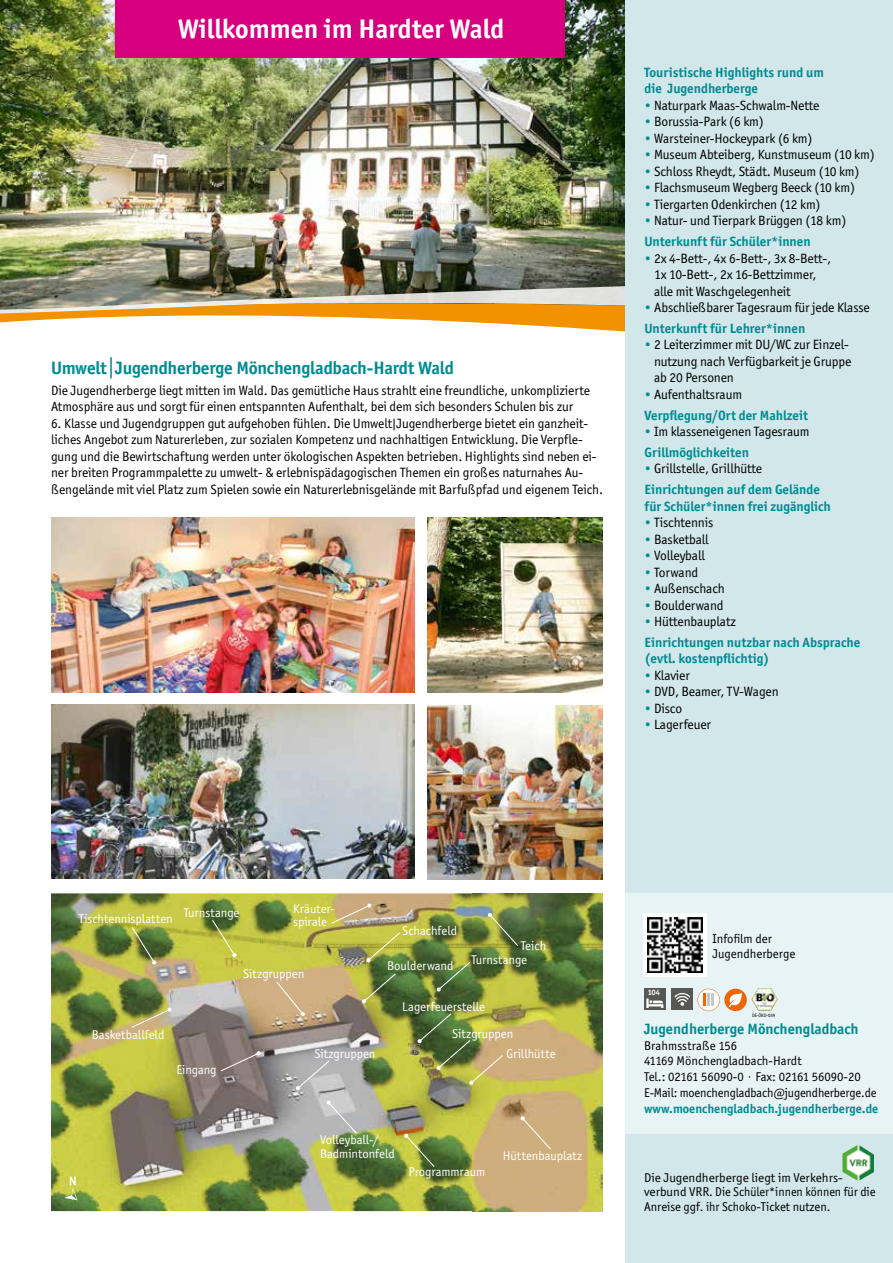
<style>
.page{position:relative;width:893px;height:1263px;background:#fff}
.page>*{position:absolute;margin:0;border:0;box-sizing:border-box;transform-origin:0 0}
.t1{font:700 27px "Officina Sans ITC Std";color:#fff}
.t2{font:700 18px "Officina Sans ITC Std";letter-spacing:-.015em;color:#008b92}
.t3{font:700 15px "Officina Sans ITC Std";color:#008b92}
.t4{font:13.5px/16.5px "Officina Sans ITC Std";letter-spacing:-.005em;color:#000}
.t5{font:700 13.5px/20.7px "Officina Sans ITC Std";color:#008b92}
.t6{font:13.05px/13px "Officina Sans EF";color:#fff}
.t7{font:12.75px/15.8px "Officina Sans ITC Std";color:#000}
.t8{font:700 12.75px "Officina Sans ITC Std";color:#008b92}
.t9{font:700 7.95px "Officina Sans ITC Std";color:#fff}
.t10{font:4.95px "Officina Sans ITC Std";letter-spacing:-.01em;color:#000}
.s1{color:#008b92}
.s2{font-weight:700;color:#008b92}
.s3{font-weight:400}
.s4{font-weight:400;color:#000}
</style>
<div class="page">
<img style="left:0;top:0;width:625px;height:255px">
<img style="left:0;top:255px;width:625px;height:40px">
<svg style="left:0;top:295px;width:625px;height:37px"></svg>
<div style="left:625px;top:0;width:268px;height:1263px;background:#d1e7ea"></div>
<div style="left:625px;top:893px;width:268px;height:241px;background:#e8f3f5"></div>
<img style="left:51px;top:893px;width:551px;height:318px">
<svg style="left:211px;top:918px;width:26px;height:39px"></svg>
<svg style="left:131px;top:1007px;width:41px;height:22px"></svg>
<svg style="left:131px;top:926px;width:25px;height:39px"></svg>
<svg style="left:220px;top:1051px;width:41px;height:21px"></svg>
<svg style="left:326px;top:1100px;width:32px;height:35px"></svg>
<svg style="left:296px;top:1059px;width:35px;height:31px"></svg>
<svg style="left:275px;top:980px;width:30px;height:36px"></svg>
<svg style="left:64px;top:1177px;width:14px;height:23px"></svg>
<img style="left:409px;top:1012px;width:95px;height:73px">
<svg style="left:362px;top:972px;width:35px;height:31px"></svg>
<svg style="left:436px;top:961px;width:35px;height:31px"></svg>
<svg style="left:520px;top:1116px;width:32px;height:35px"></svg>
<svg style="left:404px;top:1133px;width:31px;height:35px"></svg>
<svg style="left:488px;top:912px;width:31px;height:35px"></svg>
<svg style="left:366px;top:931px;width:35px;height:31px"></svg>
<svg style="left:330px;top:903px;width:41px;height:21px"></svg>
<div style="left:115px;top:0;width:449px;height:57px;background:#d7007e"></div>
<img style="left:427px;top:705px;width:175px;height:175px">
<img style="left:51px;top:704px;width:363px;height:175px">
<img style="left:51px;top:518px;width:363px;height:174px">
<img style="left:427px;top:518px;width:175px;height:174px">
<div style="left:643px;top:913px;width:64px;height:64px;background:#fff"></div>
<img style="left:647px;top:917px;width:56px;height:55px">
<div style="left:672px;top:989px;width:21px;height:21px;background:#575756"></div>
<svg style="left:674px;top:993px;width:16px;height:13px"></svg>
<div style="left:644px;top:989px;width:22px;height:21px;background:#575756"></div>
<svg style="left:646px;top:998px;width:17px;height:10px"></svg>
<hr style="left:110px;top:357px;width:2px;height:21px;background:#008b92">
<svg style="left:697px;top:989px;width:23px;height:22px"></svg>
<div style="left:724px;top:989px;width:23px;height:22px;background:#ec6608;border-radius:50%"></div>
<svg style="left:729px;top:993px;width:13px;height:14px"></svg>
<img style="left:842px;top:1145px;width:32px;height:36px">
<img style="left:751px;top:988px;width:27px;height:23px">
<h1 class="t1" style="left:178px;top:13px;width:328px">Willkommen im Hardter Wald</h1>
<h2 class="t2" style="left:51px;top:357px;width:405px">Umwelt Jugendherberge Mönchengladbach-Hardt Wald</h2>
<p class="t4" style="left:51px;top:382px;width:540px">Die Jugendherberge liegt mitten im Wald. Das gemütliche Haus strahlt eine freundliche, unkomplizierte<br>Atmosphäre aus und sorgt für einen entspannten Aufenthalt, bei dem sich besonders Schulen bis zur</p>
<p class="t4" style="left:51px;top:415px;width:553px">6. Klasse und Jugendgruppen gut aufgehoben fühlen. Die Umwelt|Jugendherberge bietet ein ganzheit&shy;liches Angebot zum Naturerleben, zur sozialen Kompetenz und nachhaltigen Entwicklung. Die Verpfle&shy;gung und die Bewirtschaftung werden unter ökologischen Aspekten betrieben. Highlights sind neben ei&shy;ner breiten Programmpalette zu umwelt- &amp; erlebnispädagogischen Themen ein großes naturnahes Au&shy;ßengelände mit viel Platz zum Spielen sowie ein Naturerlebnisgelände mit Barfußpfad und eigenem Teich.</p>
<p class="t5" style="left:645px;top:64px;width:181px;line-height:16.5px">Touristische Highlights rund um die Jugendherberge</p>
<p class="t4" style="left:645px;top:97px;width:176px"><span class="s1">•</span> Naturpark Maas-Schwalm-Nette</p>
<p class="t4" style="left:645px;top:114px;width:121px"><span class="s1">•</span> Borussia-Park (6 km)</p>
<p class="t4" style="left:645px;top:130px;width:169px"><span class="s1">•</span> Warsteiner-Hockeypark (6 km)</p>
<p class="t4" style="left:645px;top:146px;width:232px"><span class="s1">•</span> Museum Abteiberg, Kunstmuseum (10 km)</p>
<p class="t4" style="left:645px;top:163px;width:216px"><span class="s1">•</span> Schloss Rheydt, Städt. Museum (10 km)</p>
<p class="t4" style="left:645px;top:179px;width:212px"><span class="s1">•</span> Flachsmuseum Wegberg Beeck (10 km)</p>
<p class="t4" style="left:645px;top:196px;width:178px"><span class="s1">•</span> Tiergarten Odenkirchen (12 km)</p>
<p class="t4" style="left:645px;top:210px;width:203px;line-height:20.7px"><span class="s1">•</span> Natur- und Tierpark Brüggen (18 km)<br><span class="s2">Unterkunft für Schüler*innen</span></p>
<p class="t4" style="left:654px;top:250px;width:179px;text-indent:-10px"><span class="s1">•</span> 2x 4-Bett-, 4x 6-Bett-, 3x 8-Bett-,<br>1x 10-Bett-, 2x 16-Bettzimmer, alle mit Waschgelegenheit</p>
<p class="t4" style="left:645px;top:297px;width:227px;line-height:20.7px"><span class="s1">•</span> Abschließbarer Tagesraum für jede Klasse<br><span class="s2">Unterkunft für Lehrer*innen</span></p>
<p class="t4" style="left:654px;top:337px;width:199px;text-indent:-10px"><span class="s1">•</span> 2 Leiterzimmer mit DU/WC zur Einzel&shy;nutzung nach Verfügbarkeit je Gruppe ab 20 Personen</p>
<p class="t5" style="left:645px;top:384px;width:165px"><span class="s3">•</span> <span class="s4">Aufenthaltsraum<br></span>Verpflegung/Ort der Mahlzeit</p>
<p class="t4" style="left:645px;top:421px;width:167px;line-height:20.7px"><span class="s1">•</span> Im klasseneigenen Tagesraum<br><span class="s2">Grillmöglichkeiten</span></p>
<p class="t5" style="left:645px;top:458px;width:177px"><span class="s3">•</span> <span class="s4">Grillstelle, Grillhütte<br></span>Einrichtungen auf dem Gelände</p>
<p class="t5" style="left:645px;top:496px;width:188px">für Schüler*innen frei zugänglich</p>
<p class="t4" style="left:645px;top:514px;width:70px"><span class="s1">•</span> Tischtennis</p>
<p class="t4" style="left:645px;top:531px;width:66px"><span class="s1">•</span> Basketball</p>
<p class="t4" style="left:645px;top:547px;width:62px"><span class="s1">•</span> Volleyball</p>
<p class="t4" style="left:645px;top:564px;width:55px"><span class="s1">•</span> Torwand</p>
<p class="t4" style="left:645px;top:580px;width:82px"><span class="s1">•</span> Außenschach</p>
<p class="t4" style="left:645px;top:597px;width:81px"><span class="s1">•</span> Boulderwand</p>
<p class="t5" style="left:645px;top:611px;width:217px"><span class="s3">•</span> <span class="s4">Hüttenbauplatz<br></span>Einrichtungen nutzbar nach Absprache</p>
<p class="t5" style="left:645px;top:648px;width:126px">(evtl. kostenpflichtig)</p>
<p class="t4" style="left:645px;top:667px;width:47px"><span class="s1">•</span> Klavier</p>
<p class="t4" style="left:645px;top:683px;width:136px"><span class="s1">•</span> DVD, Beamer, TV-Wagen</p>
<p class="t4" style="left:645px;top:700px;width:39px"><span class="s1">•</span> Disco</p>
<p class="t4" style="left:645px;top:716px;width:68px"><span class="s1">•</span> Lagerfeuer</p>
<p class="t6" style="left:79px;top:912px;width:95px">Tischtennisplatten</p>
<p class="t6" style="left:184px;top:907px;width:57px">Turnstange</p>
<p class="t6" style="left:293px;top:902px;width:43px">Kräuter&shy;spirale</p>
<p class="t6" style="left:243px;top:967px;width:63px">Sitzgruppen</p>
<p class="t6" style="left:92px;top:1028px;width:74px">Basketballfeld</p>
<p class="t6" style="left:314px;top:1047px;width:63px">Sitzgruppen</p>
<p class="t6" style="left:176px;top:1063px;width:42px">Eingang</p>
<p class="t6" style="left:402px;top:924px;width:56px">Schachfeld</p>
<p class="t6" style="left:387px;top:959px;width:68px">Boulderwand</p>
<p class="t6" style="left:471px;top:939px;width:76px;line-height:14px;text-indent:49px">Teich<br>Turnstange</p>
<p class="t6" style="left:402px;top:1000px;width:84px">Lagerfeuerstelle</p>
<p class="t6" style="left:452px;top:1027px;width:63px">Sitzgruppen</p>
<p class="t6" style="left:506px;top:1048px;width:51px">Grillhütte</p>
<p class="t6" style="left:320px;top:1134px;width:76px">Volleyball-/<br>Badmintonfeld</p>
<p class="t6" style="left:408px;top:1165px;width:78px">Programmraum</p>
<p class="t6" style="left:503px;top:1149px;width:81px">Hüttenbauplatz</p>
<p class="t9" style="left:648px;top:988px;width:14px">104</p>
<p class="t7" style="left:713px;top:931px;width:84px;line-height:15px">Infofilm der<br>Jugendherberge</p>
<p class="t10" style="left:752px;top:1012px;width:25px">DE-ÖKO-039</p>
<p class="t3" style="left:644px;top:1019px;width:216px">Jugendherberge Mönchengladbach</p>
<p class="t7" style="left:644px;top:1037px;width:234px">Brahmsstraße 156<br>41169 Mönchengladbach-Hardt<br>Tel.: 02161 56090-0 · Fax: 02161 56090-20<br>E-Mail: moenchengladbach@jugendherberge.de</p>
<p class="t8" style="left:644px;top:1100px;width:236px">www.moenchengladbach.jugendherberge.de</p>
<p class="t7" style="left:644px;top:1170px;width:233px;line-height:14.7px">Die Jugendherberge liegt im Verkehrs&shy;verbund VRR. Die Schüler*innen können für die<br>Anreise ggf. ihr Schoko-Ticket nutzen.</p>
</div>
